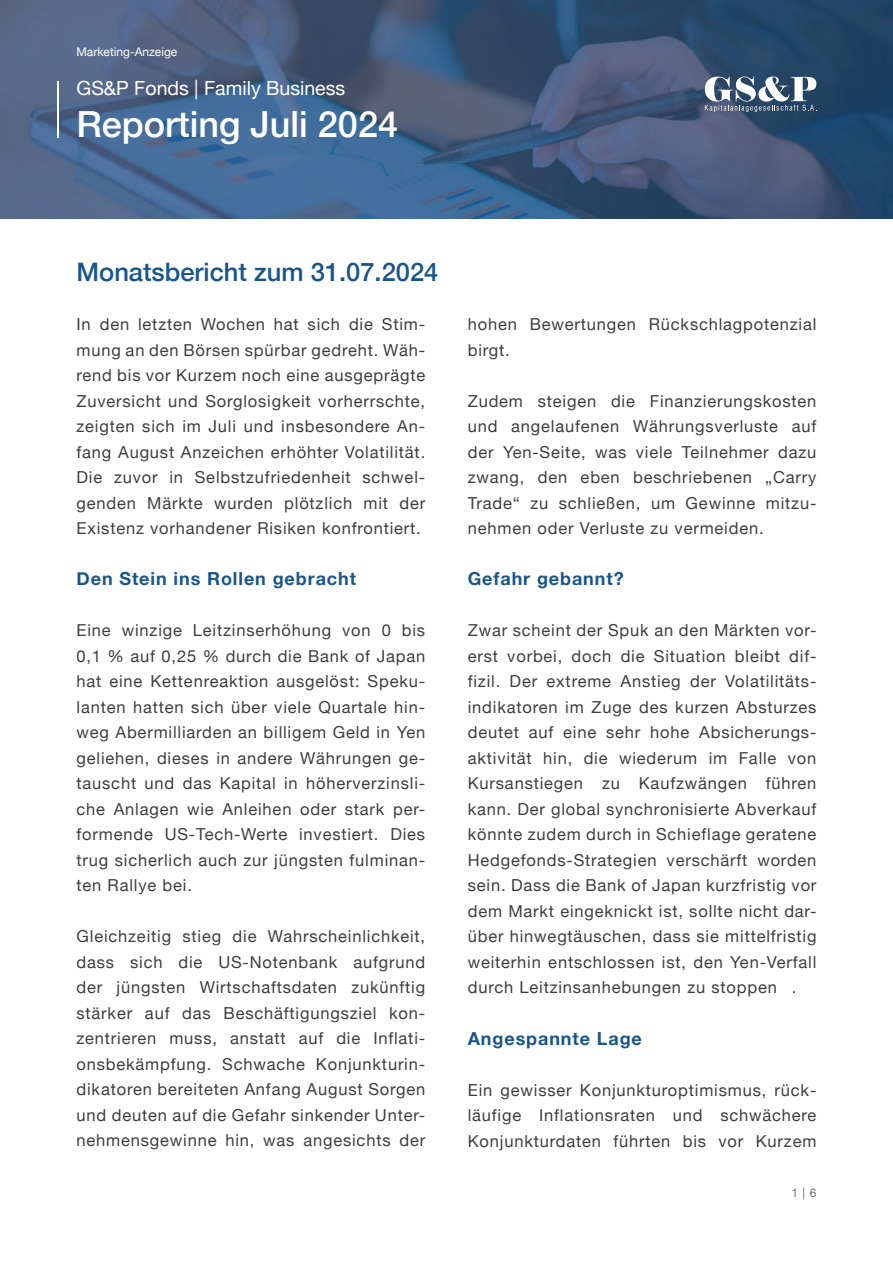
<style>
.page{position:relative;width:893px;height:1263px;background:#fff}
.page>*{position:absolute;margin:0;border:0;box-sizing:border-box;transform-origin:0 0}
.t1{font:500 36px "Helvetica Neue";color:#fff}
.t2{font:500 25.5px "Helvetica Neue";color:#19558b}
.t3{font:19.5px "Helvetica Neue";color:#fff}
.t4{font:700 18px "Helvetica Neue";letter-spacing:.05em;color:#19558b}
.t5{font:16.5px/25.5px "Helvetica Neue";letter-spacing:.05em;color:#3e3e3f;text-align:justify}
.t6{font:12px "Helvetica Neue";color:#fff}
.t7{font:12px "Helvetica Neue";color:#6d6e71}
</style>
<div class="page">
<img style="left:0;top:0;width:893px;height:218px">
<hr style="left:57px;top:81px;width:2px;height:56px;background:#fff">
<svg style="left:705px;top:77px;width:112px;height:35px"></svg>
<p class="t6" style="left:77px;top:46px;width:102px">Marketing-Anzeige</p>
<p class="t3" style="left:77px;top:78px;width:270px">GS&amp;P Fonds | Family Business</p>
<h1 class="t1" style="left:77px;top:112px;width:323px">Reporting Juli 2024</h1>
<h2 class="t2" style="left:77px;top:263px;width:363px">Monatsbericht zum 31.07.2024</h2>
<p class="t5" style="left:77px;top:312px;width:350px">In den letzten Wochen hat sich die Stim&shy;mung an den Börsen spürbar gedreht. Wäh&shy;rend bis vor Kurzem noch eine ausgeprägte Zuversicht und Sorglosigkeit vorherrschte, zeigten sich im Juli und insbesondere An&shy;fang August Anzeichen erhöhter Volatilität.<br>Die zuvor in Selbstzufriedenheit schwel&shy;genden Märkte wurden plötzlich mit der Existenz vorhandener Risiken konfrontiert.</p>
<p class="t4" style="left:77px;top:572px;width:281px">Den Stein ins Rollen gebracht</p>
<p class="t5" style="left:77px;top:618px;width:350px">Eine winzige Leitzinserhöhung von 0 bis 0,1 % auf 0,25 % durch die Bank of Japan hat eine Kettenreaktion ausgelöst: Speku&shy;lanten hatten sich über viele Quartale hin&shy;weg Abermilliarden an billigem Geld in Yen geliehen, dieses in andere Währungen ge&shy;tauscht und das Kapital in höherverzinsli&shy;che Anlagen wie Anleihen oder stark per&shy;formende US-Tech-Werte investiert. Dies trug sicherlich auch zur jüngsten fulminan&shy;ten Rallye bei.</p>
<p class="t5" style="left:77px;top:924px;width:350px">Gleichzeitig stieg die Wahrscheinlichkeit, dass sich die US-Notenbank aufgrund der jüngsten Wirtschaftsdaten zukünftig stärker auf das Beschäftigungsziel kon&shy;zentrieren muss, anstatt auf die Inflati&shy;onsbekämpfung. Schwache Konjunkturin&shy;dikatoren bereiteten Anfang August Sorgen und deuten auf die Gefahr sinkender Unter&shy;nehmensgewinne hin, was angesichts der</p>
<p class="t5" style="left:468px;top:312px;width:350px">hohen Bewertungen Rückschlagpotenzial birgt.</p>
<p class="t5" style="left:468px;top:389px;width:350px">Zudem steigen die Finanzierungskosten und angelaufenen Währungsverluste auf der Yen-Seite, was viele Teilnehmer dazu zwang, den eben beschriebenen „Carry Trade“ zu schließen, um Gewinne mitzu&shy;nehmen oder Verluste zu vermeiden.</p>
<p class="t4" style="left:468px;top:572px;width:157px">Gefahr gebannt?</p>
<p class="t5" style="left:468px;top:618px;width:350px">Zwar scheint der Spuk an den Märkten vor&shy;erst vorbei, doch die Situation bleibt dif&shy;fizil. Der extreme Anstieg der Volatilitäts&shy;indikatoren im Zuge des kurzen Absturzes deutet auf eine sehr hohe Absicherungs&shy;aktivität hin, die wiederum im Falle von Kursanstiegen zu Kaufzwängen führen kann. Der global synchronisierte Abverkauf könnte zudem durch in Schieflage geratene Hedgefonds-Strategien verschärft worden sein. Dass die Bank of Japan kurzfristig vor dem Markt eingeknickt ist, sollte nicht dar&shy;über hinwegtäuschen, dass sie mittelfristig weiterhin entschlossen ist, den Yen-Verfall durch Leitzinsanhebungen zu stoppen .</p>
<p class="t4" style="left:468px;top:1031px;width:176px">Angespannte Lage</p>
<p class="t5" style="left:468px;top:1077px;width:350px">Ein gewisser Konjunkturoptimismus, rück&shy;läufige Inflationsraten und schwächere Konjunkturdaten führten bis vor Kurzem</p>
<p class="t7" style="left:791px;top:1186px;width:27px">1 | 6</p>
</div>
